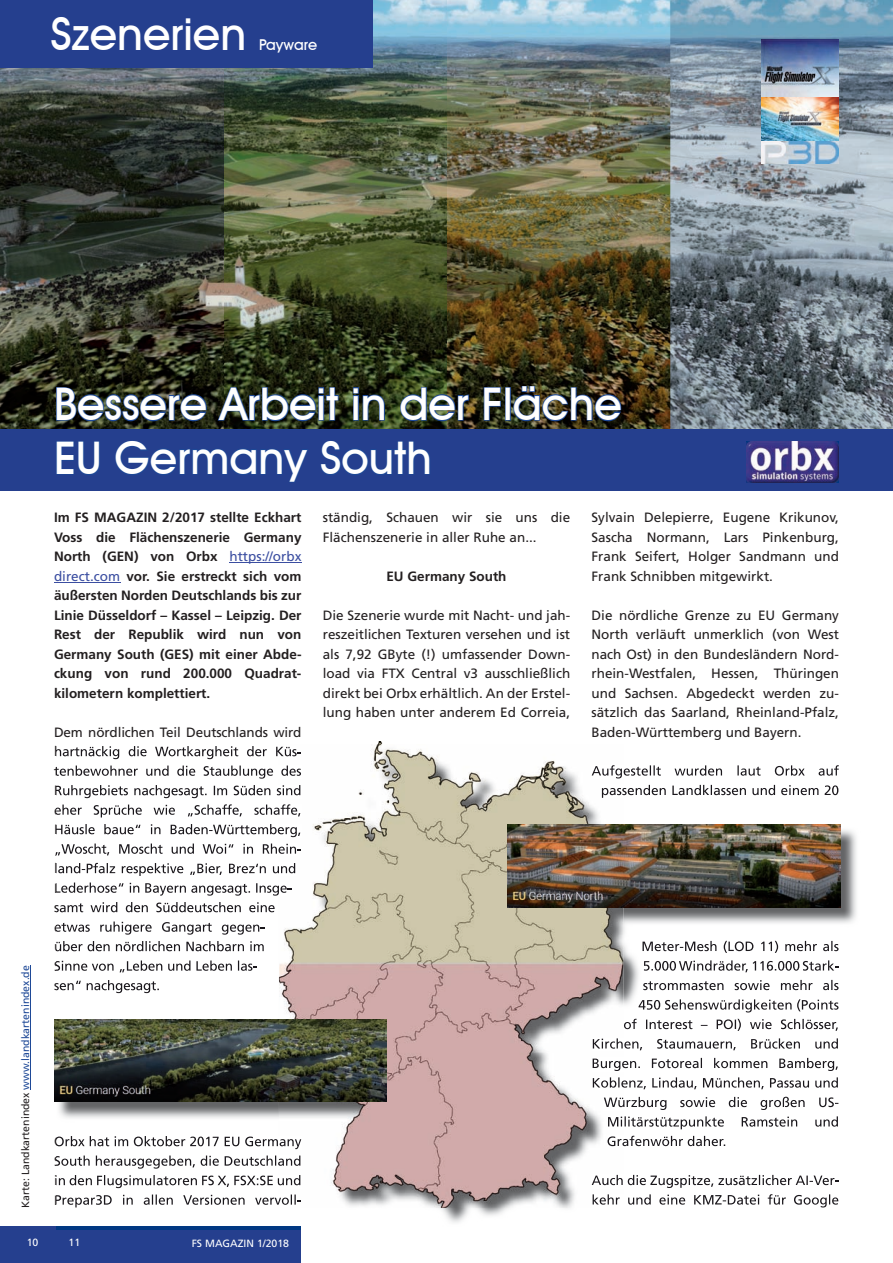
<style>
.page{position:relative;width:893px;height:1263px;background:#fff}
.page>*{position:absolute;margin:0;border:0;box-sizing:border-box;transform-origin:0 0}
.t1{font:500 45px/54px "Avant Garde IT Cby BT";color:#fff}
.t2{font:500 15px "Avant Garde IT Cby BT";color:#fff}
.t3{font:13.5px/19.5px "Frutiger LT";color:#231f20;text-align:justify}
.t4{font:700 13.5px/19.5px "Frutiger LT";color:#231f20;text-align:justify}
.t5{font:10.5px "Frutiger LT";color:#1e4997}
.t6{font:10.5px "Frutiger LT";color:#fff}
.s1{font-weight:400;color:#3b4ea1}
.s2{color:#231f20}
</style>
<div class="page">
<img style="left:0;top:0;width:670px;height:429px">
<img style="left:670px;top:0;width:223px;height:429px">
<div style="left:0;top:1226px;width:301px;height:37px;background:#253f8e"></div>
<div style="left:0;top:0;width:372px;height:67px;background:#253f8e"></div>
<div style="left:0;top:429px;width:893px;height:62px;background:#253f8e"></div>
<img style="left:56px;top:387px;width:151px;height:34px">
<svg style="left:218px;top:387px;width:121px;height:34px;background:#233336"></svg>
<svg style="left:353px;top:387px;width:32px;height:34px"></svg>
<img style="left:400px;top:387px;width:69px;height:34px">
<img style="left:484px;top:386px;width:137px;height:35px">
<hr style="left:229px;top:562px;width:72px;height:1px;background:#3b4ea1">
<hr style="left:54px;top:582px;width:66px;height:1px;background:#3b4ea1">
<img style="left:762px;top:39px;width:77px;height:124px">
<img style="left:746px;top:441px;width:93px;height:42px">
<img style="left:56px;top:759px;width:223px;height:449px">
<img style="left:623px;top:784px;width:234px;height:424px">
<img style="left:439px;top:1208px;width:70px;height:15px">
<img style="left:56px;top:746px;width:223px;height:13px">
<img style="left:56px;top:765px;width:223px;height:14px">
<img style="left:56px;top:785px;width:223px;height:13px">
<img style="left:56px;top:804px;width:223px;height:13px">
<img style="left:56px;top:824px;width:223px;height:13px">
<img style="left:56px;top:843px;width:223px;height:12px">
<img style="left:56px;top:863px;width:223px;height:13px">
<img style="left:56px;top:882px;width:223px;height:14px">
<img style="left:56px;top:902px;width:219px;height:10px">
<img style="left:56px;top:921px;width:203px;height:14px">
<img style="left:56px;top:941px;width:209px;height:10px">
<img style="left:56px;top:960px;width:196px;height:12px">
<img style="left:56px;top:980px;width:103px;height:13px">
<img style="left:56px;top:1136px;width:223px;height:13px">
<img style="left:56px;top:1155px;width:223px;height:14px">
<img style="left:56px;top:1175px;width:223px;height:13px">
<img style="left:56px;top:1194px;width:223px;height:13px">
<img style="left:623px;top:765px;width:216px;height:11px">
<img style="left:623px;top:785px;width:216px;height:13px">
<img style="left:642px;top:941px;width:197px;height:12px">
<img style="left:644px;top:960px;width:190px;height:12px">
<img style="left:643px;top:980px;width:196px;height:10px">
<img style="left:639px;top:999px;width:200px;height:13px">
<img style="left:624px;top:1019px;width:215px;height:12px">
<img style="left:623px;top:1038px;width:216px;height:12px">
<img style="left:623px;top:1058px;width:216px;height:13px">
<img style="left:623px;top:1077px;width:216px;height:12px">
<img style="left:623px;top:1097px;width:215px;height:13px">
<img style="left:623px;top:1116px;width:216px;height:13px">
<img style="left:623px;top:1136px;width:103px;height:10px">
<img style="left:623px;top:1175px;width:211px;height:13px">
<img style="left:623px;top:1194px;width:216px;height:13px">
<img style="left:279px;top:742px;width:344px;height:466px">
<img style="left:279px;top:746px;width:18px;height:13px">
<img style="left:279px;top:765px;width:22px;height:14px">
<img style="left:279px;top:785px;width:22px;height:13px">
<img style="left:279px;top:804px;width:22px;height:13px">
<img style="left:279px;top:824px;width:22px;height:13px">
<img style="left:279px;top:843px;width:17px;height:12px">
<img style="left:279px;top:863px;width:17px;height:13px">
<img style="left:279px;top:882px;width:8px;height:14px">
<img style="left:279px;top:1136px;width:22px;height:13px">
<img style="left:279px;top:1155px;width:22px;height:14px">
<img style="left:279px;top:1175px;width:22px;height:13px">
<img style="left:279px;top:1194px;width:17px;height:13px">
<img style="left:592px;top:765px;width:31px;height:13px">
<img style="left:602px;top:785px;width:21px;height:13px">
<img style="left:593px;top:1038px;width:30px;height:12px">
<img style="left:593px;top:1058px;width:30px;height:13px">
<img style="left:593px;top:1077px;width:30px;height:12px">
<img style="left:604px;top:1097px;width:19px;height:13px">
<img style="left:608px;top:1116px;width:15px;height:13px">
<img style="left:607px;top:1136px;width:16px;height:10px">
<img style="left:592px;top:1175px;width:31px;height:13px">
<img style="left:593px;top:1194px;width:30px;height:13px">
<img style="left:507px;top:825px;width:333px;height:83px">
<img style="left:54px;top:1019px;width:333px;height:83px">
<hr style="left:30px;top:965px;width:1px;height:124px;background:#1e4997">
<h1 class="t1" style="left:50px;top:6px;width:197px">Szenerien</h1>
<p class="t2" style="left:259px;top:35px;width:60px">Payware</p>
<h1 class="t1" style="left:54px;top:376px;width:569px">Bessere Arbeit in der Fläche<br>EU Germany South</h1>
<p class="t4" style="left:54px;top:508px;width:249px">Im FS MAGAZIN 2/2017 stellte Eckhart Voss die Flächenszenerie Germany North (GEN) von Orbx <span class="s1">https://orbx direct.com</span> vor. Sie erstreckt sich vom äußersten Norden Deutschlands bis zur Linie Düsseldorf – Kassel – Leipzig. Der Rest der Republik wird nun von Germany South (GES) mit einer Abde&shy;ckung von rund 200.000 Quadrat&shy;kilometern komplettiert.</p>
<p class="t3" style="left:54px;top:722px;width:249px">Dem nördlichen Teil Deutschlands wird</p>
<p class="t3" style="left:591px;top:508px;width:249px">Sylvain Delepierre, Eugene Krikunov, Sascha Normann, Lars Pinkenburg, Frank Seifert, Holger Sandmann und Frank Schnibben mitgewirkt.</p>
<p class="t3" style="left:591px;top:605px;width:249px">Die nördliche Grenze zu EU Germany North verläuft unmerklich (von West nach Ost) in den Bundesländern Nord&shy;rhein-Westfalen, Hessen, Thüringen und Sachsen. Abgedeckt werden zu&shy;sätzlich das Saarland, Rheinland-Pfalz, Baden-Württemberg und Bayern.</p>
<p class="t3" style="left:323px;top:508px;width:249px">ständig, Schauen wir sie uns die<br>Flächenszenerie in aller Ruhe an...</p>
<p class="t4" style="left:386px;top:566px;width:122px">EU Germany South</p>
<p class="t3" style="left:323px;top:605px;width:249px">Die Szenerie wurde mit Nacht- und jah&shy;reszeitlichen Texturen versehen und ist als 7,92 GByte (!) umfassender Down&shy;load via FTX Central v3 ausschließlich direkt bei Orbx erhältlich. An der Erstel&shy;lung haben unter anderem Ed Correia,</p>
<p class="t5" style="left:19px;top:1208px;width:244px;rotate:-90deg"><span class="s2">Karte: Landkartenindex</span> www.landkartenindex.de</p>
<p class="t6" style="left:27px;top:1236px;width:13px">10</p>
<p class="t6" style="left:69px;top:1236px;width:13px">11</p>
<p class="t6" style="left:192px;top:1237px;width:99px">FS MAGAZIN 1/2018</p>
</div>
